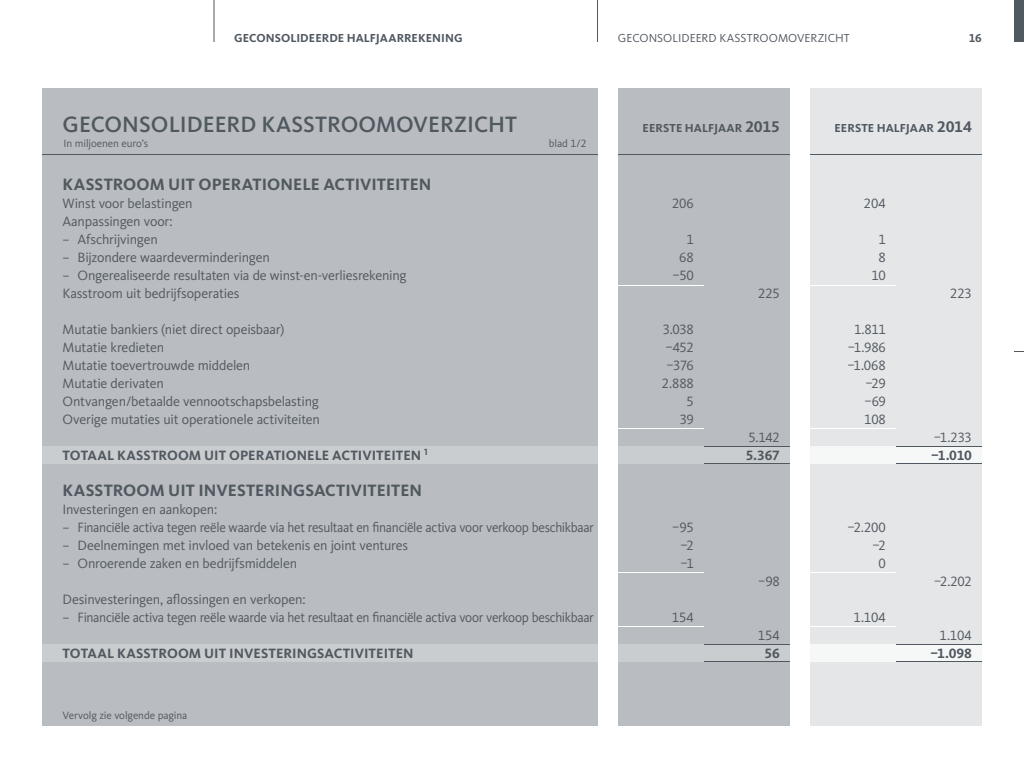
<style>
.page{position:relative;width:1024px;height:768px;background:#fff}
.page>*{position:absolute;margin:0;border:0;box-sizing:border-box;transform-origin:0 0}
.t1{font:500 23px "Kievit OT";color:#505860}
.t2{font:700 17px "Kievit OT";letter-spacing:.005em;color:#505860}
.t3{font:14px/18px "Kievit OT";letter-spacing:-.015em;color:#505860;text-align:right}
.t4{font:14px/18px "Kievit OT";letter-spacing:-.015em;color:#505860;scale:.95 1}
.t5{font:700 14px "Kievit OT";letter-spacing:.005em;color:#505860}
.t6{font:700 12px "Kievit OT";letter-spacing:.005em;color:#505860}
.t7{font:12px "Kievit OT";letter-spacing:.005em;color:#505860}
.t8{font:11px "Kievit OT";letter-spacing:-.01em;color:#505860}
.s1{font-size:16px}
</style>
<div class="page">
<div style="left:42px;top:88px;width:748px;height:638px;background:#b9bcc0"></div>
<div style="left:810px;top:88px;width:172px;height:638px;background:#e5e6e7"></div>
<div style="left:810px;top:446px;width:172px;height:18px;background:#f6f7f7"></div>
<div style="left:810px;top:644px;width:172px;height:18px;background:#f6f7f7"></div>
<div style="left:42px;top:446px;width:748px;height:18px;background:#cacdcf"></div>
<div style="left:42px;top:644px;width:748px;height:18px;background:#cacdcf"></div>
<hr style="left:704px;top:446px;width:86px;height:1px;background:#505860">
<hr style="left:896px;top:446px;width:86px;height:1px;background:#505860">
<hr style="left:704px;top:463px;width:86px;height:1px;background:#505860">
<hr style="left:896px;top:463px;width:86px;height:1px;background:#505860">
<hr style="left:704px;top:661px;width:86px;height:1px;background:#505860">
<hr style="left:896px;top:661px;width:86px;height:1px;background:#505860">
<hr style="left:704px;top:644px;width:86px;height:1px;background:#505860">
<hr style="left:896px;top:644px;width:86px;height:1px;background:#505860">
<hr style="left:618px;top:285px;width:86px;height:1px;background:#fff">
<hr style="left:810px;top:285px;width:86px;height:1px;background:#fff">
<hr style="left:618px;top:428px;width:86px;height:1px;background:#fff">
<hr style="left:810px;top:428px;width:86px;height:1px;background:#fff">
<hr style="left:618px;top:626px;width:86px;height:1px;background:#fff">
<hr style="left:810px;top:626px;width:86px;height:1px;background:#fff">
<hr style="left:618px;top:572px;width:86px;height:1px;background:#fff">
<hr style="left:810px;top:572px;width:86px;height:1px;background:#fff">
<hr style="left:42px;top:154px;width:940px;height:1px;background:#505860">
<div style="left:790px;top:86px;width:20px;height:642px;background:#fff"></div>
<div style="left:598px;top:86px;width:20px;height:642px;background:#fff"></div>
<hr style="left:214px;top:0;width:1px;height:42px;background:#505860">
<hr style="left:597px;top:0;width:1px;height:42px;background:#505860">
<div style="left:1014px;top:0;width:10px;height:42px;background:#505860"></div>
<p class="t6" style="left:234px;top:31px;width:230px">GECONSOLIDEERDE HALFJAARREKENING</p>
<p class="t7" style="left:618px;top:31px;width:233px">GECONSOLIDEERD KASSTROOMOVERZICHT</p>
<p class="t6" style="left:969px;top:31px;width:15px">16</p>
<h1 class="t1" style="left:63px;top:111px;width:456px">GECONSOLIDEERD KASSTROOMOVERZICHT</h1>
<p class="t8" style="left:64px;top:137px;width:86px">In miljoenen euro’s</p>
<p class="t8" style="left:549px;top:137px;width:39px">blad 1/2</p>
<p class="t2" style="left:63px;top:174px;width:370px">KASSTROOM UIT OPERATIONELE ACTIVITEITEN</p>
<p class="t3" style="left:62px;top:195px;width:132px;text-align:left">Winst voor belastingen<br>Aanpassingen voor:</p>
<p class="t4" style="left:62px;top:231px;width:102px">– Afschrijvingen</p>
<p class="t4" style="left:62px;top:249px;width:220px">– Bijzondere waardeverminderingen</p>
<p class="t4" style="left:62px;top:267px;width:364px">– Ongerealiseerde resultaten via de winst-en-verliesrekening<br>Kasstroom uit bedrijfsoperaties</p>
<p class="t3" style="left:63px;top:321px;width:259px;text-align:left">Mutatie bankiers (niet direct opeisbaar)<br>Mutatie kredieten<br>Mutatie toevertrouwde middelen<br>Mutatie derivaten<br>Ontvangen/betaalde vennootschapsbelasting Overige mutaties uit operationele activiteiten</p>
<p class="t5" style="left:63px;top:447px;width:367px">TOTAAL KASSTROOM UIT OPERATIONELE ACTIVITEITEN <sup>1</sup></p>
<p class="t2" style="left:63px;top:480px;width:361px">KASSTROOM UIT INVESTERINGSACTIVITEITEN</p>
<p class="t3" style="left:62px;top:501px;width:156px">Investeringen en aankopen:</p>
<p class="t4" style="left:62px;top:519px;width:561px">– Financiële activa tegen reële waarde via het resultaat en financiële activa voor verkoop beschikbaar</p>
<p class="t4" style="left:62px;top:537px;width:365px">– Deelnemingen met invloed van betekenis en joint ventures</p>
<p class="t4" style="left:62px;top:555px;width:249px">– Onroerende zaken en bedrijfsmiddelen</p>
<p class="t3" style="left:63px;top:591px;width:245px">Desinvesteringen, aflossingen en verkopen:</p>
<p class="t4" style="left:62px;top:609px;width:561px">– Financiële activa tegen reële waarde via het resultaat en financiële activa voor verkoop beschikbaar</p>
<p class="t5" style="left:63px;top:645px;width:353px">TOTAAL KASSTROOM UIT INVESTERINGSACTIVITEITEN</p>
<p class="t8" style="left:62px;top:709px;width:126px">Vervolg zie volgende pagina</p>
<p class="t6" style="left:643px;top:121px;width:139px">EERSTE HALFJAAR <span class="s1">2015</span></p>
<p class="t3" style="left:672px;top:195px;width:23px">206</p>
<p class="t3" style="left:672px;top:231px;width:23px">1<br>68 –50</p>
<p class="t3" style="left:662px;top:321px;width:34px">3.038 –452 –376<br>2.888<br>5<br>39</p>
<p class="t3" style="left:672px;top:519px;width:23px;text-align:center">–95 –2 –1</p>
<p class="t3" style="left:672px;top:609px;width:24px">154</p>
<p class="t3" style="left:758px;top:285px;width:23px">225</p>
<p class="t3" style="left:749px;top:429px;width:33px">5.142</p>
<p class="t5" style="left:746px;top:447px;width:36px">5.367</p>
<p class="t3" style="left:758px;top:573px;width:23px">–98</p>
<p class="t3" style="left:758px;top:627px;width:24px">154</p>
<p class="t5" style="left:765px;top:645px;width:17px">56</p>
<p class="t6" style="left:834px;top:121px;width:139px">EERSTE HALFJAAR <span class="s1">2014</span></p>
<p class="t3" style="left:864px;top:195px;width:24px">204</p>
<p class="t3" style="left:872px;top:231px;width:16px;text-align:center">1<br>8<br>10</p>
<p class="t3" style="left:848px;top:321px;width:40px">1.811 –1.986 –1.068 –29 –69<br>108</p>
<p class="t3" style="left:848px;top:519px;width:40px">–2.200 –2<br>0</p>
<p class="t3" style="left:854px;top:609px;width:34px">1.104</p>
<p class="t3" style="left:950px;top:285px;width:23px">223</p>
<p class="t3" style="left:934px;top:429px;width:40px">–1.233</p>
<p class="t5" style="left:931px;top:447px;width:42px">–1.010</p>
<p class="t3" style="left:934px;top:573px;width:39px">–2.202</p>
<p class="t3" style="left:940px;top:627px;width:34px">1.104</p>
<p class="t5" style="left:931px;top:645px;width:43px">–1.098</p>
</div>
